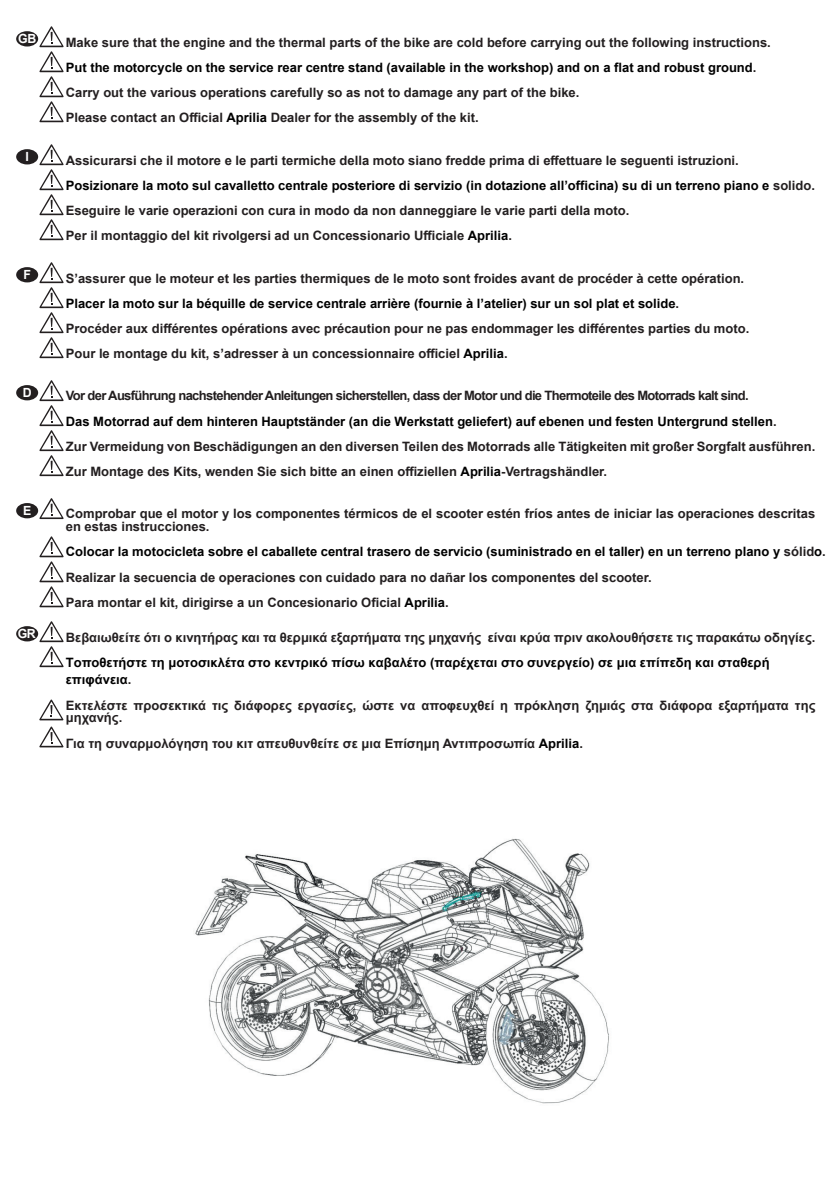
<style>
.page{position:relative;width:840px;height:1191px;background:#fff}
.page>*{position:absolute;margin:0;border:0;box-sizing:border-box;transform-origin:0 0}
.t1{font:700 13px/25.2px "Arial";color:#231f20}
.t2{font:700 13px/17.8px "Arial";color:#000001}
.t3{font:700 12.6px "Arial";color:#fff}
.s1{color:#000001}
.s2{color:#231f20}
</style>
<div class="page">
<hr style="left:13px;top:7px;width:815px;height:1px;background:#231f20">
<img style="left:195px;top:838px;width:414px;height:266px">
<div style="left:16px;top:31px;width:22px;height:15px;background:#231f20;border-radius:50%"></div>
<div style="left:16px;top:149px;width:22px;height:15px;background:#231f20;border-radius:50%"></div>
<div style="left:16px;top:267px;width:22px;height:15px;background:#231f20;border-radius:50%"></div>
<div style="left:16px;top:385px;width:22px;height:15px;background:#231f20;border-radius:50%"></div>
<div style="left:16px;top:503px;width:22px;height:15px;background:#231f20;border-radius:50%"></div>
<div style="left:16px;top:626px;width:22px;height:15px;background:#231f20;border-radius:50%"></div>
<svg style="left:39px;top:498px;width:25px;height:21px"></svg>
<svg style="left:39px;top:621px;width:25px;height:46px"></svg>
<svg style="left:39px;top:699px;width:24px;height:21px"></svg>
<svg style="left:39px;top:26px;width:25px;height:96px"></svg>
<svg style="left:39px;top:144px;width:25px;height:96px"></svg>
<svg style="left:39px;top:262px;width:25px;height:96px"></svg>
<svg style="left:39px;top:380px;width:25px;height:96px"></svg>
<svg style="left:39px;top:536px;width:25px;height:71px"></svg>
<svg style="left:39px;top:726px;width:24px;height:21px"></svg>
<p class="t3" style="left:18px;top:30px;width:20px">GB</p>
<p class="t3" style="left:26px;top:148px;width:5px">I</p>
<p class="t3" style="left:24px;top:266px;width:9px">F</p>
<p class="t3" style="left:23px;top:384px;width:10px">D</p>
<p class="t3" style="left:23px;top:502px;width:10px">E</p>
<p class="t3" style="left:18px;top:625px;width:20px">GR</p>
<p class="t1" style="left:66px;top:30px;width:706px">Make sure that the engine and the thermal parts of the bike are cold before carrying out the following instructions.<br><span class="s1">Put the motorcycle on the service rear centre stand (available in the workshop) and on a flat and robust ground</span>.<br>Carry out the various operations carefully so as not to damage any part of the bike.<br>Please contact an Official <span class="s1">Aprilia</span> Dealer for the assembly of the kit.</p>
<p class="t1" style="left:66px;top:148px;width:750px">Assicurarsi che il motore e le parti termiche della moto siano fredde prima di effettuare le seguenti istruzioni.<br><span class="s1">Posizionare la moto sul cavalletto centrale posteriore di servizio (in dotazione all’officina) su di un terreno piano e</span> solido.<br>Eseguire le varie operazioni con cura in modo da non danneggiare le varie parti della moto.<br>Per il montaggio del kit rivolgersi ad un Concessionario Ufficiale <span class="s1">Aprilia</span>.</p>
<p class="t1" style="left:66px;top:265px;width:684px">S’assurer que le moteur et les parties thermiques de le moto sont froides avant de procéder à cette opération.<br><span class="s1">Placer la moto sur la béquille de service centrale arrière (fournie à l’atelier) sur un sol plat et solide</span>.<br>Procéder aux différentes opérations avec précaution pour ne pas endommager les différentes parties du moto.<br>Pour le montage du kit, s’adresser à un concessionnaire officiel <span class="s1">Aprilia</span>.</p>
<p class="t1" style="left:66px;top:383px;width:750px">Vor der Ausführung nachstehender Anleitungen sicherstellen, dass der Motor und die Thermoteile des Motorrads kalt sind.<br><span class="s1">Das Motorrad auf dem hinteren Hauptständer (an die Werkstatt geliefert) auf ebenen und festen Untergrund stellen</span>.<br>Zur Vermeidung von Beschädigungen an den diversen Teilen des Motorrads alle Tätigkeiten mit großer Sorgfalt ausführen.<br>Zur Montage des Kits, wenden Sie sich bitte an einen offiziellen <span class="s1">Aprilia</span>-Vertragshändler.</p>
<p class="t1" style="left:66px;top:507px;width:750px;line-height:13px">Comprobar que el motor y los componentes térmicos de el scooter estén fríos antes de iniciar las operaciones descritas en estas instrucciones.</p>
<p class="t1" style="left:66px;top:539px;width:761px"><span class="s1">Colocar la motocicleta sobre el caballete central trasero de servicio (suministrado en el taller) en un terreno plano y</span> sólid<span class="s1">o</span>.<br>Realizar la secuencia de operaciones con cuidado para no dañar los componentes del scooter.<br>Para montar el kit, dirigirse a un Concesionario Oficial <span class="s1">Aprilia</span>.</p>
<p class="t1" style="left:66px;top:624px;width:750px">Βεβαιωθείτε ότι ο κινητήρας και τα θερμικά εξαρτήματα της μηχανής είναι κρύα πριν ακολουθήσετε τις παρακάτω οδηγίες.</p>
<p class="t2" style="left:66px;top:653px;width:705px">Τοποθετήστε τη μοτοσικλέτα στο κεντρικό πίσω καβαλέτο (παρέχεται στο συνεργείο) σε μια επίπεδη και σταθερή επιφάνεια<span class="s2">.</span></p>
<p class="t1" style="left:66px;top:698px;width:750px;line-height:13px">Εκτελέστε προσεκτικά τις διάφορες εργασίες, ώστε να αποφευχθεί η πρόκληση ζημιάς στα διάφορα εξαρτήματα της μηχανής.</p>
<p class="t1" style="left:66px;top:730px;width:518px">Για τη συναρμολόγηση του κιτ απευθυνθείτε σε μια Επίσημη Αντιπροσωπία <span class="s1">Aprilia</span>.</p>
</div>
